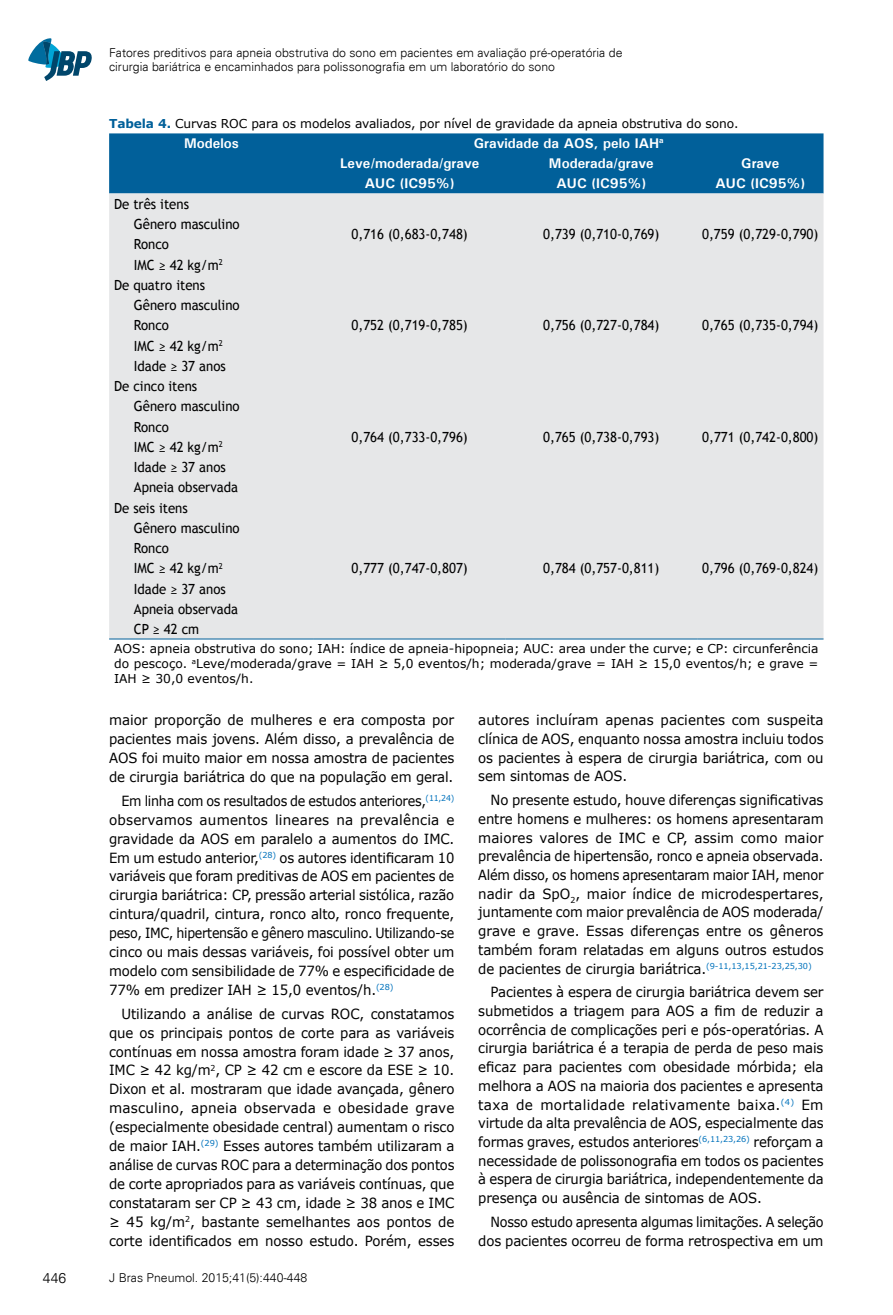
<style>
.page{position:relative;width:893px;height:1315px;background:#fff}
.page>*{position:absolute;margin:0;border:0;box-sizing:border-box;transform-origin:0 0}
.t1{font:14px/18.7px "Verdana";letter-spacing:-.01em;color:#000;text-align:justify;scale:.95 1}
.t2{font:14px/18.9px "Verdana";letter-spacing:-.01em;color:#000;text-align:justify;scale:.91 1}
.t3{font:14px/20.3px "Trebuchet MS";color:#000;scale:.94 1}
.t4{font:14px/18.9px "Verdana";letter-spacing:-.01em;color:#000;text-align:justify;scale:.96 1}
.t5{font:700 14px/19.6px "Univers";color:#fff}
.t6{font:300 14px "Univers";color:#000}
.t7{font:12.25px/14.7px "Verdana";letter-spacing:-.01em;color:#000;text-align:justify}
.t8{font:300 12.25px/14.7px "Univers";color:#000}
.s1{font-weight:700;color:#01609a}
</style>
<div class="page">
<svg style="left:28px;top:38px;width:64px;height:43px"></svg>
<div style="left:109px;top:133px;width:714px;height:60px;background:#01609a"></div>
<div style="left:109px;top:193px;width:714px;height:445px;background:#e6e7e8"></div>
<hr style="left:109px;top:638px;width:205px;height:1px;background:#01609a">
<hr style="left:314px;top:638px;width:192px;height:1px;background:#01609a">
<hr style="left:506px;top:638px;width:191px;height:1px;background:#01609a">
<hr style="left:697px;top:638px;width:126px;height:1px;background:#01609a">
<p class="t8" style="left:109px;top:45px;width:515px">Fatores preditivos para apneia obstrutiva do sono em pacientes em avaliação pré-operatória de cirurgia bariátrica e encaminhados para polissonografia em um laboratório do sono</p>
<p class="t7" style="left:109px;top:116px;width:631px"><span class="s1">Tabela 4.</span> Curvas ROC para os modelos avaliados, por nível de gravidade da apneia obstrutiva do sono.</p>
<p class="t5" style="left:184px;top:133px;width:56px">Modelos</p>
<p class="t5" style="left:340px;top:133px;width:325px;text-indent:134px">Gravidade da AOS, pelo IAH<sup>a<br></sup>Leve/moderada/grave</p>
<p class="t5" style="left:549px;top:153px;width:106px">Moderada/grave</p>
<p class="t5" style="left:741px;top:153px;width:40px">Grave</p>
<p class="t3" style="left:114px;top:194px;width:81px">De três itens</p>
<p class="t3" style="left:134px;top:214px;width:114px">Gênero masculino</p>
<p class="t3" style="left:134px;top:234px;width:39px">Ronco</p>
<p class="t3" style="left:134px;top:255px;width:96px">IMC ≥ 42 kg/m<sup>2</sup></p>
<p class="t3" style="left:114px;top:275px;width:98px">De quatro itens</p>
<p class="t3" style="left:134px;top:295px;width:114px">Gênero masculino</p>
<p class="t3" style="left:134px;top:315px;width:39px">Ronco</p>
<p class="t3" style="left:134px;top:336px;width:96px">IMC ≥ 42 kg/m<sup>2</sup></p>
<p class="t3" style="left:134px;top:356px;width:99px">Idade ≥ 37 anos</p>
<p class="t3" style="left:114px;top:376px;width:90px">De cinco itens</p>
<p class="t3" style="left:134px;top:396px;width:114px">Gênero masculino</p>
<p class="t3" style="left:134px;top:416px;width:39px">Ronco</p>
<p class="t3" style="left:134px;top:437px;width:96px">IMC ≥ 42 kg/m<sup>2</sup></p>
<p class="t3" style="left:134px;top:457px;width:99px">Idade ≥ 37 anos</p>
<p class="t3" style="left:134px;top:477px;width:112px">Apneia observada</p>
<p class="t3" style="left:114px;top:497px;width:80px">De seis itens</p>
<p class="t5" style="left:365px;top:173px;width:91px">AUC (IC95%)</p>
<p class="t5" style="left:556px;top:173px;width:91px">AUC (IC95%)</p>
<p class="t5" style="left:715px;top:173px;width:91px">AUC (IC95%)</p>
<p class="t3" style="left:352px;top:224px;width:125px">0,716 (0,683-0,748)</p>
<p class="t3" style="left:543px;top:224px;width:125px">0,739 (0,710-0,769)</p>
<p class="t3" style="left:702px;top:224px;width:125px">0,759 (0,729-0,790)</p>
<p class="t3" style="left:352px;top:315px;width:125px">0,752 (0,719-0,785)</p>
<p class="t3" style="left:543px;top:315px;width:125px">0,756 (0,727-0,784)</p>
<p class="t3" style="left:702px;top:315px;width:125px">0,765 (0,735-0,794)</p>
<p class="t3" style="left:352px;top:427px;width:125px">0,764 (0,733-0,796)</p>
<p class="t3" style="left:543px;top:427px;width:125px">0,765 (0,738-0,793)</p>
<p class="t3" style="left:702px;top:427px;width:125px">0,771 (0,742-0,800)</p>
<p class="t3" style="left:134px;top:518px;width:114px">Gênero masculino<br>Ronco<br>IMC ≥ 42 kg/m<sup>2<br></sup>Idade ≥ 37 anos<br>Apneia observada<br>CP ≥ 42 cm</p>
<p class="t7" style="left:114px;top:641px;width:706px">AOS: apneia obstrutiva do sono; IAH: índice de apneia-hipopneia; AUC: area under the curve; e CP: circunferência do pescoço. <sup>a</sup>Leve/moderada/grave = IAH ≥ 5,0 eventos/h; moderada/grave = IAH ≥ 15,0 eventos/h; e grave = IAH ≥ 30,0 eventos/h.</p>
<p class="t3" style="left:352px;top:558px;width:125px">0,777 (0,747-0,807)</p>
<p class="t3" style="left:543px;top:558px;width:125px">0,784 (0,757-0,811)</p>
<p class="t3" style="left:702px;top:558px;width:125px">0,796 (0,769-0,824)</p>
<p class="t4" style="left:109px;top:710px;width:361px">maior proporção de mulheres e era composta por pacientes mais jovens. Além disso, a prevalência de AOS foi muito maior em nossa amostra de pacientes de cirurgia bariátrica do que na população em geral.</p>
<p class="t2" style="left:109px;top:791px;width:381px;text-indent:12px">Em linha com os resultados de estudos anteriores,<sup>(11,24) </sup>observamos aumentos lineares na prevalência e gravidade da AOS em paralelo a aumentos do IMC.<br>Em um estudo anterior,<sup>(28)</sup> os autores identificaram 10 variáveis que foram preditivas de AOS em pacientes de cirurgia bariátrica: CP, pressão arterial sistólica, razão cintura/quadril, cintura, ronco alto, ronco frequente, peso, IMC, hipertensão e gênero masculino. Utilizando-se cinco ou mais dessas variáveis, foi possível obter um modelo com sensibilidade de 77% e especificidade de 77% em predizer IAH ≥ 15,0 eventos/h.<sup>(28)</sup></p>
<p class="t1" style="left:109px;top:1004px;width:365px;text-indent:12px">Utilizando a análise de curvas ROC, constatamos que os principais pontos de corte para as variáveis contínuas em nossa amostra foram idade ≥ 37 anos, IMC ≥ 42 kg/m<sup>2</sup>, CP ≥ 42 cm e escore da ESE ≥ 10.<br>Dixon et al. mostraram que idade avançada, gênero masculino, apneia observada e obesidade grave (especialmente obesidade central) aumentam o risco de maior IAH.<sup>(29)</sup> Esses autores também utilizaram a análise de curvas ROC para a determinação dos pontos de corte apropriados para as variáveis contínuas, que constataram ser CP ≥ 43 cm, idade ≥ 38 anos e IMC ≥ 45 kg/m<sup>2</sup>, bastante semelhantes aos pontos de corte identificados em nosso estudo. Porém, esses</p>
<p class="t6" style="left:43px;top:1269px;width:25px">446</p>
<p class="t8" style="left:109px;top:1270px;width:200px">J Bras Pneumol. 2015;41(5):440-448</p>
<p class="t4" style="left:478px;top:710px;width:361px">autores incluíram apenas pacientes com suspeita clínica de AOS, enquanto nossa amostra incluiu todos os pacientes à espera de cirurgia bariátrica, com ou sem sintomas de AOS.</p>
<p class="t1" style="left:478px;top:790px;width:365px;text-indent:12px">No presente estudo, houve diferenças significativas entre homens e mulheres: os homens apresentaram maiores valores de IMC e CP, assim como maior prevalência de hipertensão, ronco e apneia observada.<br>Além disso, os homens apresentaram maior IAH, menor nadir da SpO<sub>2</sub>, maior índice de microdespertares, juntamente com maior prevalência de AOS moderada/ grave e grave. Essas diferenças entre os gêneros também foram relatadas em alguns outros estudos de pacientes de cirurgia bariátrica.<sup>(9-11,13,15,21-23,25,30)</sup></p>
<p class="t1" style="left:478px;top:982px;width:365px;text-indent:12px">Pacientes à espera de cirurgia bariátrica devem ser submetidos a triagem para AOS a fim de reduzir a ocorrência de complicações peri e pós-operatórias. A cirurgia bariátrica é a terapia de perda de peso mais eficaz para pacientes com obesidade mórbida; ela melhora a AOS na maioria dos pacientes e apresenta taxa de mortalidade relativamente baixa.<sup>(4)</sup> Em virtude da alta prevalência de AOS, especialmente das formas graves, estudos anteriores<sup>(6,11,23,26)</sup> reforçam a necessidade de polissonografia em todos os pacientes à espera de cirurgia bariátrica, independentemente da presença ou ausência de sintomas de AOS.</p>
<p class="t2" style="left:478px;top:1212px;width:381px;text-align:right">Nosso estudo apresenta algumas limitações. A seleção dos pacientes ocorreu de forma retrospectiva em um</p>
</div>
